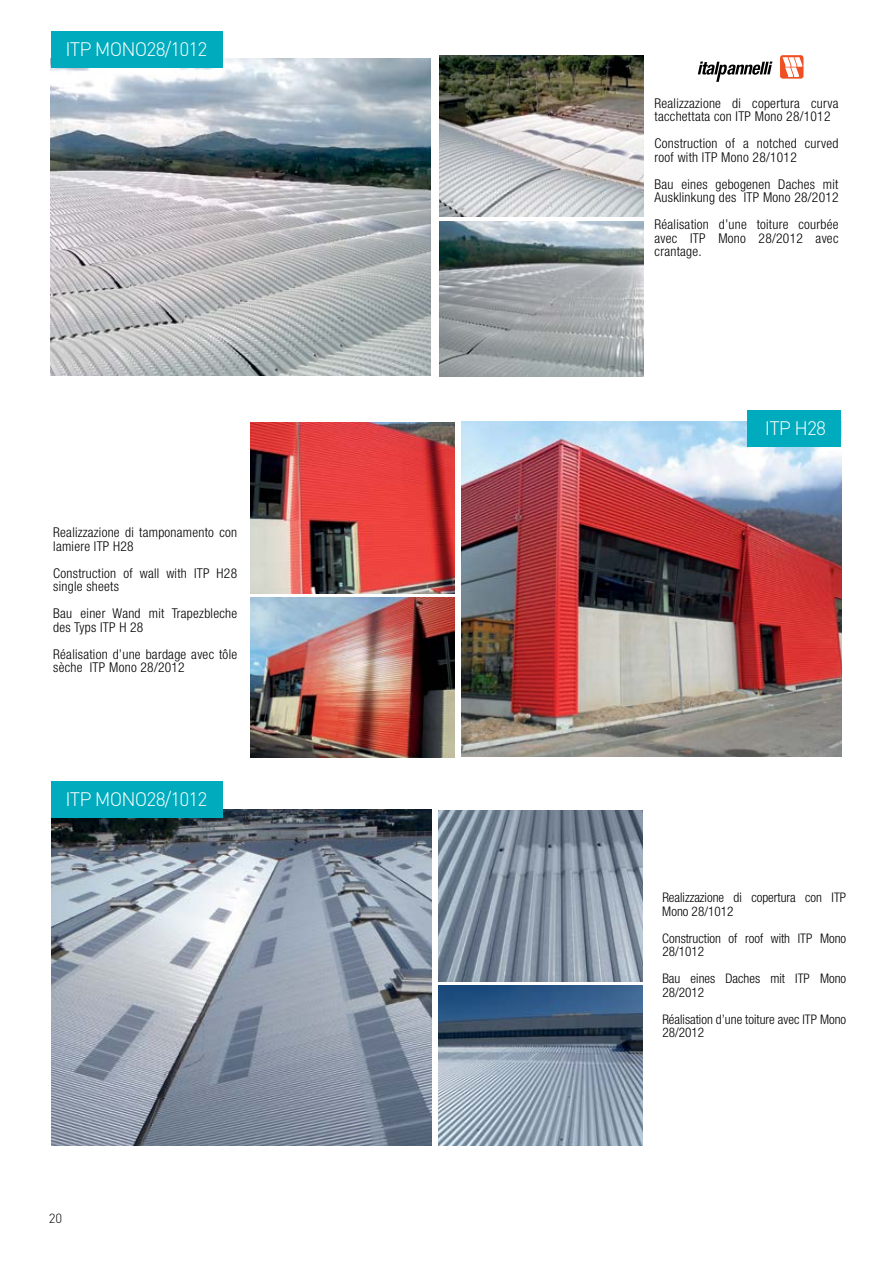
<style>
.page{position:relative;width:893px;height:1263px;background:#fff}
.page>*{position:absolute;margin:0;border:0;box-sizing:border-box;transform-origin:0 0}
.t1{font:300 19.35px "DIN Pro";letter-spacing:-.045em;color:#fff}
.t2{font:300 condensed 13.5px/13.5px "Helvetica Neue";letter-spacing:.02em;color:#000}
.t3{font:300 condensed 13.2px/13.5px "Helvetica Neue";color:#000}
.t4{font:300 13.05px "DIN Pro";color:#000}
</style>
<div class="page">
<img style="left:51px;top:58px;width:379px;height:318px">
<img style="left:439px;top:56px;width:204px;height:160px">
<img style="left:439px;top:221px;width:204px;height:155px">
<img style="left:462px;top:422px;width:379px;height:335px">
<img style="left:250px;top:423px;width:204px;height:171px">
<img style="left:250px;top:598px;width:204px;height:159px">
<img style="left:52px;top:810px;width:379px;height:335px">
<img style="left:438px;top:811px;width:204px;height:171px">
<img style="left:438px;top:986px;width:204px;height:159px">
<svg style="left:698px;top:62px;width:74px;height:20px"></svg>
<div style="left:780px;top:55px;width:23px;height:24px;background:#f04f24;border-radius:3px"></div>
<svg style="left:782px;top:57px;width:21px;height:20px"></svg>
<div style="left:748px;top:410px;width:93px;height:37px;background:#00abbd"></div>
<div style="left:51px;top:31px;width:171px;height:37px;background:#00abbd"></div>
<div style="left:51px;top:781px;width:171px;height:37px;background:#00abbd"></div>
<h1 class="t1" style="left:65px;top:36px;width:144px">ITP MONO28/1012</h1>
<p class="t2" style="left:53px;top:526px;width:185px">Realizzazione di tamponamento con lamiere ITP H28</p>
<p class="t2" style="left:53px;top:566px;width:185px">Construction of wall with ITP H28 single sheets</p>
<p class="t2" style="left:53px;top:607px;width:185px">Bau einer Wand mit Trapezbleche des Typs ITP H 28</p>
<p class="t2" style="left:53px;top:647px;width:185px">Réalisation d’une bardage avec tôle sèche ITP Mono 28/2012</p>
<h1 class="t1" style="left:65px;top:786px;width:144px">ITP MONO28/1012</h1>
<p class="t4" style="left:49px;top:1209px;width:15px">20</p>
<p class="t2" style="left:655px;top:96px;width:185px">Realizzazione di copertura curva tacchettata con ITP Mono 28/1012</p>
<p class="t2" style="left:655px;top:137px;width:185px">Construction of a notched curved roof with ITP Mono 28/1012</p>
<p class="t2" style="left:655px;top:177px;width:186px">Bau eines gebogenen Daches mit<br>Ausklinkung des ITP Mono 28/2012</p>
<p class="t2" style="left:655px;top:218px;width:185px;text-align:justify">Réalisation d’une toiture courbée avec ITP Mono 28/2012 avec crantage.</p>
<h1 class="t1" style="left:765px;top:415px;width:62px">ITP H28</h1>
<p class="t3" style="left:662px;top:891px;width:185px">Realizzazione di copertura con ITP<br>Mono 28/1012</p>
<p class="t3" style="left:662px;top:931px;width:185px">Construction of roof with ITP Mono<br>28/1012</p>
<p class="t3" style="left:662px;top:972px;width:185px">Bau eines Daches mit ITP Mono<br>28/2012</p>
<p class="t3" style="left:662px;top:1012px;width:185px">Réalisation d’une toiture avec ITP Mono<br>28/2012</p>
</div>
